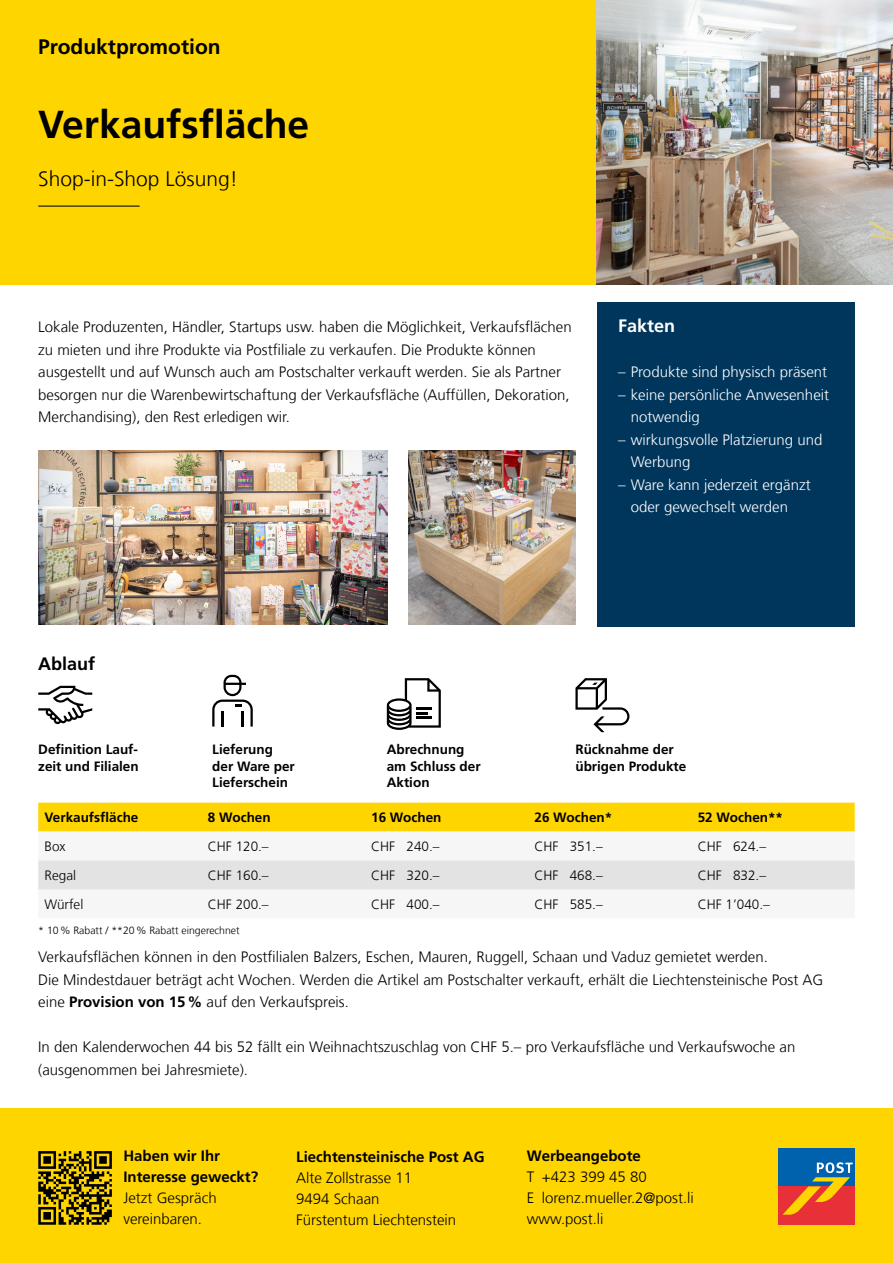
<style>
.page{position:relative;width:893px;height:1263px;background:#fff}
.page>*{position:absolute;margin:0;border:0;box-sizing:border-box;transform-origin:0 0}
.LIPO_Haupttitel_gelbe_Box{font:700 39px "Frutiger";color:#000}
.LIPO_Untertitel_gelbe_Box{font:300 21px "Frutiger";color:#000}
.LIPO_Untertitel_gelbe_Box-2{font:700 21px "Frutiger";color:#000}
.LIPO_Factbox_Titel-neu{font:700 18px "Frutiger";color:#fff}
.LIPO_Untertitel{font:700 18px "Frutiger";color:#000}
.LIPO_Grundtext-neu{font:300 15px/22.5px "Frutiger";color:#000}
.t1{font:300 15px/22.5px "Frutiger";color:#fff}
.t2{font:700 15px/21px "Frutiger";color:#000}
.LIPO_Icon_Text{font:700 13.5px/16.5px "Frutiger";color:#000}
.LIPO_Tabelle{font:300 13.5px "Frutiger";color:#000}
.LIPO_Tabelle_Titel{font:700 13.5px "Frutiger";color:#000}
.LIPO_Grundtext-neu-2{font:300 10.5px "Frutiger";color:#000}
.s1{font-weight:700}
</style>
<div class="page">
<div style="left:0;top:0;width:597px;height:285px;background:#ffd500"></div>
<div style="left:0;top:1108px;width:893px;height:155px;background:#ffd500"></div>
<svg style="left:38px;top:1151px;width:74px;height:74px"></svg>
<div style="left:778px;top:1148px;width:77px;height:38px;background:#0061ad"></div>
<div style="left:778px;top:1186px;width:77px;height:39px;background:#e73037"></div>
<svg style="left:782px;top:1162px;width:71px;height:53px"></svg>
<img style="left:597px;top:0;width:296px;height:285px">
<hr style="left:38px;top:206px;width:102px;height:1px;background:#000">
<div style="left:597px;top:302px;width:258px;height:324px;background:#00365c"></div>
<img style="left:409px;top:451px;width:166px;height:174px">
<img style="left:38px;top:451px;width:349px;height:173px">
<div style="left:38px;top:803px;width:817px;height:28px;background:#ffd500"></div>
<div style="left:38px;top:831px;width:817px;height:59px;background:#f6f6f6"></div>
<div style="left:38px;top:860px;width:817px;height:29px;background:#e3e3e3"></div>
<svg style="left:38px;top:686px;width:54px;height:38px"></svg>
<svg style="left:212px;top:675px;width:41px;height:51px"></svg>
<hr style="left:241px;top:711px;width:3px;height:15px;background:#000">
<svg style="left:387px;top:678px;width:54px;height:52px"></svg>
<svg style="left:575px;top:678px;width:54px;height:54px"></svg>
<p class="LIPO_Untertitel_gelbe_Box-2" style="left:38px;top:34px;width:184px">Produktpromotion</p>
<p class="LIPO_Haupttitel_gelbe_Box" style="left:38px;top:101px;width:272px">Verkaufsfläche</p>
<p class="LIPO_Untertitel_gelbe_Box" style="left:38px;top:166px;width:201px">Shop-in-Shop Lösung!</p>
<p class="LIPO_Grundtext-neu" style="left:38px;top:316px;width:535px">Lokale Produzenten, Händler, Startups usw. haben die Möglichkeit, Verkaufsflächen zu mieten und ihre Produkte via Postfiliale zu verkaufen. Die Produkte können ausgestellt und auf Wunsch auch am Postschalter verkauft werden. Sie als Partner besorgen nur die Warenbewirtschaftung der Verkaufsfläche (Auffüllen, Dekoration, Merchandising), den Rest erledigen wir.</p>
<p class="LIPO_Factbox_Titel-neu" style="left:618px;top:315px;width:59px">Fakten</p>
<p class="t1" style="left:618px;top:361px;width:211px">– Produkte sind physisch präsent</p>
<p class="t1" style="left:631px;top:383px;width:200px;text-indent:-13px">– keine persönliche Anwesenheit notwendig</p>
<p class="t1" style="left:631px;top:428px;width:193px;text-indent:-13px">– wirkungsvolle Platzierung und<br>Werbung</p>
<p class="t1" style="left:631px;top:473px;width:181px;text-indent:-13px">– Ware kann jederzeit ergänzt oder gewechselt werden</p>
<p class="LIPO_Untertitel" style="left:38px;top:653px;width:59px">Ablauf</p>
<p class="LIPO_Icon_Text" style="left:38px;top:741px;width:102px">Definition Lauf&shy;zeit und Filialen</p>
<p class="LIPO_Icon_Text" style="left:212px;top:741px;width:84px">Lieferung der Ware per<br>Lieferschein</p>
<p class="LIPO_Icon_Text" style="left:387px;top:741px;width:95px">Abrechnung am Schluss der<br>Aktion</p>
<p class="LIPO_Icon_Text" style="left:575px;top:741px;width:112px">Rücknahme der übrigen Produkte</p>
<p class="LIPO_Tabelle_Titel" style="left:45px;top:809px;width:95px">Verkaufsfläche</p>
<p class="LIPO_Tabelle_Titel" style="left:208px;top:809px;width:64px">8 Wochen</p>
<p class="LIPO_Tabelle_Titel" style="left:371px;top:809px;width:72px">16 Wochen</p>
<p class="LIPO_Tabelle_Titel" style="left:534px;top:809px;width:79px">26 Wochen*</p>
<p class="LIPO_Tabelle_Titel" style="left:698px;top:809px;width:87px">52 Wochen**</p>
<p class="LIPO_Tabelle" style="left:45px;top:838px;width:23px">Box</p>
<p class="LIPO_Tabelle" style="left:208px;top:838px;width:62px">CHF 120.–</p>
<p class="LIPO_Tabelle" style="left:371px;top:838px;width:70px">CHF 240.–</p>
<p class="LIPO_Tabelle" style="left:534px;top:838px;width:70px">CHF 351.–</p>
<p class="LIPO_Tabelle" style="left:698px;top:838px;width:70px">CHF 624.–</p>
<p class="LIPO_Tabelle" style="left:45px;top:867px;width:33px">Regal</p>
<p class="LIPO_Tabelle" style="left:208px;top:867px;width:62px">CHF 160.–</p>
<p class="LIPO_Tabelle" style="left:371px;top:867px;width:70px">CHF 320.–</p>
<p class="LIPO_Tabelle" style="left:534px;top:867px;width:70px">CHF 468.–</p>
<p class="LIPO_Tabelle" style="left:698px;top:867px;width:70px">CHF 832.–</p>
<p class="LIPO_Tabelle" style="left:45px;top:896px;width:40px">Würfel</p>
<p class="LIPO_Tabelle" style="left:208px;top:896px;width:62px">CHF 200.–</p>
<p class="LIPO_Tabelle" style="left:371px;top:896px;width:70px">CHF 400.–</p>
<p class="LIPO_Tabelle" style="left:534px;top:896px;width:70px">CHF 585.–</p>
<p class="LIPO_Tabelle" style="left:698px;top:896px;width:74px">CHF 1’040.–</p>
<p class="LIPO_Grundtext-neu-2" style="left:38px;top:924px;width:203px">* 10% Rabatt / **20% Rabatt eingerechnet</p>
<p class="LIPO_Grundtext-neu" style="left:38px;top:946px;width:787px">Verkaufsflächen können in den Postfilialen Balzers, Eschen, Mauren, Ruggell, Schaan und Vaduz gemietet werden.<br>Die Mindestdauer beträgt acht Wochen. Werden die Artikel am Postschalter verkauft, erhält die Liechtensteinische Post AG eine <span class="s1">Provision von 15%</span> auf den Verkaufspreis.</p>
<p class="LIPO_Grundtext-neu" style="left:38px;top:1036px;width:759px">In den Kalenderwochen 44 bis 52 fällt ein Weihnachtszuschlag von CHF 5.– pro Verkaufsfläche und Verkaufswoche an (ausgenommen bei Jahresmiete).</p>
<p class="t2" style="left:123px;top:1146px;width:136px">Haben wir Ihr<br>Interesse geweckt?</p>
<p class="LIPO_Grundtext-neu" style="left:123px;top:1188px;width:95px;line-height:21px">Jetzt Gespräch vereinbaren.</p>
<p class="t2" style="left:296px;top:1146px;width:190px">Liechtensteinische Post AG</p>
<p class="LIPO_Grundtext-neu" style="left:296px;top:1167px;width:161px;line-height:21px">Alte Zollstrasse 11<br>9494 Schaan<br>Fürstentum Liechtenstein</p>
<p class="t2" style="left:527px;top:1146px;width:115px">Werbeangebote</p>
<p class="LIPO_Grundtext-neu" style="left:527px;top:1167px;width:168px;line-height:21px">T +423 399 45 80<br>E lorenz.mueller.2@post.li www.post.li</p>
</div>
